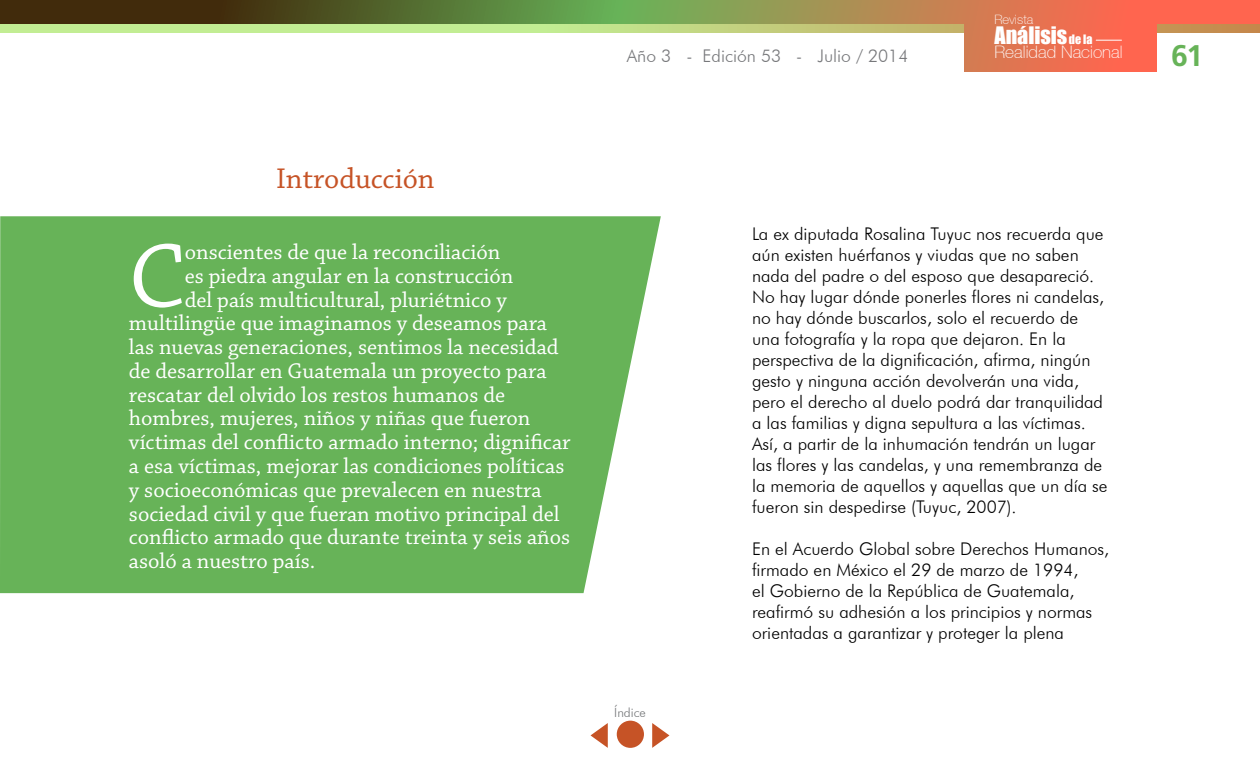
<style>
.page{position:relative;width:1260px;height:765px;background:#fff}
.page>*{position:absolute;margin:0;border:0;box-sizing:border-box;transform-origin:0 0}
.t1{font:95.62px "Chaparral Pro";color:#fff}
.t2{font:700 31.25px "Carto Gothic Std";color:#67b358}
.t3{font:30px "Chaparral Pro";color:#c65326}
.t4{font:22.5px "Chaparral Pro";color:#fff}
.t5{font:22.12px "Impact";color:#fff}
.t6{font:300 17.5px/21px "Futura BT";color:#000}
.t7{font:300 17.5px "Futura BT";color:#77787b}
.t8{font:100 17.12px "Helvetica 35";color:#fff}
.t9{font:100 12.88px "Helvetica 35";color:#fff}
.t10{font:300 12.75px "Futura BT";color:#757779}
.s1{font-size:11.88px}
</style>
<div class="page">
<svg style="left:0;top:23px;width:1260px;height:10px;background:#bbcd7c"></svg>
<svg style="left:0;top:0;width:1260px;height:23px;background:#776d38"></svg>
<div style="left:964px;top:0;width:192px;height:71px;background:linear-gradient(to right,#d17d52,#ff624f)"></div>
<div style="left:617px;top:721px;width:27px;height:27px;background:#c65326;border-radius:50%"></div>
<svg style="left:1096px;top:40px;width:26px;height:1px"></svg>
<div style="left:0;top:216px;width:661px;height:377px;background:#67b358"></div>
<svg style="left:652px;top:723px;width:17px;height:25px"></svg>
<svg style="left:591px;top:723px;width:17px;height:25px"></svg>
<h3 class="t3" style="left:276px;top:167px;width:160px">Introducción</h3>
<h1 class="t1" style="left:129px;top:240px;width:57px">C</h1>
<p class="t4" style="left:185px;top:243px;width:317px">onscientes de que la reconciliación</p>
<p class="t4" style="left:185px;top:267px;width:330px">es piedra angular en la construcción</p>
<p class="t4" style="left:185px;top:291px;width:323px">del país multicultural, pluriétnico y</p>
<p class="t4" style="left:129px;top:315px;width:420px">multilingüe que imaginamos y deseamos para</p>
<p class="t4" style="left:129px;top:338px;width:431px">las nuevas generaciones, sentimos la necesidad</p>
<p class="t4" style="left:129px;top:362px;width:419px">de desarrollar en Guatemala un proyecto para</p>
<p class="t4" style="left:129px;top:386px;width:378px">rescatar del olvido los restos humanos de</p>
<p class="t4" style="left:129px;top:410px;width:403px">hombres, mujeres, niños y niñas que fueron</p>
<p class="t4" style="left:129px;top:433px;width:443px">víctimas del conlicto armado interno; digniicar</p>
<p class="t4" style="left:129px;top:457px;width:437px">a esa víctimas, mejorar las condiciones políticas</p>
<p class="t4" style="left:129px;top:481px;width:414px">y socioeconómicas que prevalecen en nuestra</p>
<p class="t4" style="left:129px;top:505px;width:432px">sociedad civil y que fueran motivo principal del</p>
<p class="t4" style="left:129px;top:528px;width:443px">conlicto armado que durante treinta y seis años</p>
<p class="t4" style="left:129px;top:552px;width:188px">asoló a nuestro país.</p>
<p class="t7" style="left:627px;top:49px;width:283px">Año 3 - Edición 53 - Julio / 2014</p>
<p class="t9" style="left:994px;top:12px;width:40px">Revista</p>
<p class="t5" style="left:994px;top:24px;width:100px">Análisis<span class="s1">de la</span></p>
<p class="t8" style="left:994px;top:42px;width:130px">Realidad Nacional</p>
<h2 class="t2" style="left:1171px;top:37px;width:34px">61</h2>
<p class="t10" style="left:614px;top:707px;width:33px">Índice</p>
<p class="t6" style="left:752px;top:224px;width:357px">La ex diputada Rosalina Tuyuc nos recuerda que aún existen huérfanos y viudas que no saben nada del padre o del esposo que desapareció.<br>No hay lugar dónde ponerles flores ni candelas, no hay dónde buscarlos, solo el recuerdo de una fotografía y la ropa que dejaron. En la perspectiva de la dignificación, afirma, ningún gesto y ninguna acción devolverán una vida, pero el derecho al duelo podrá dar tranquilidad a las familias y digna sepultura a las víctimas.<br>Así, a partir de la inhumación tendrán un lugar las flores y las candelas, y una remembranza de la memoria de aquellos y aquellas que un día se fueron sin despedirse (Tuyuc, 2007).</p>
<p class="t6" style="left:752px;top:539px;width:359px">En el Acuerdo Global sobre Derechos Humanos, firmado en México el 29 de marzo de 1994,<br>el Gobierno de la República de Guatemala, reafirmó su adhesión a los principios y normas orientadas a garantizar y proteger la plena</p>
</div>
